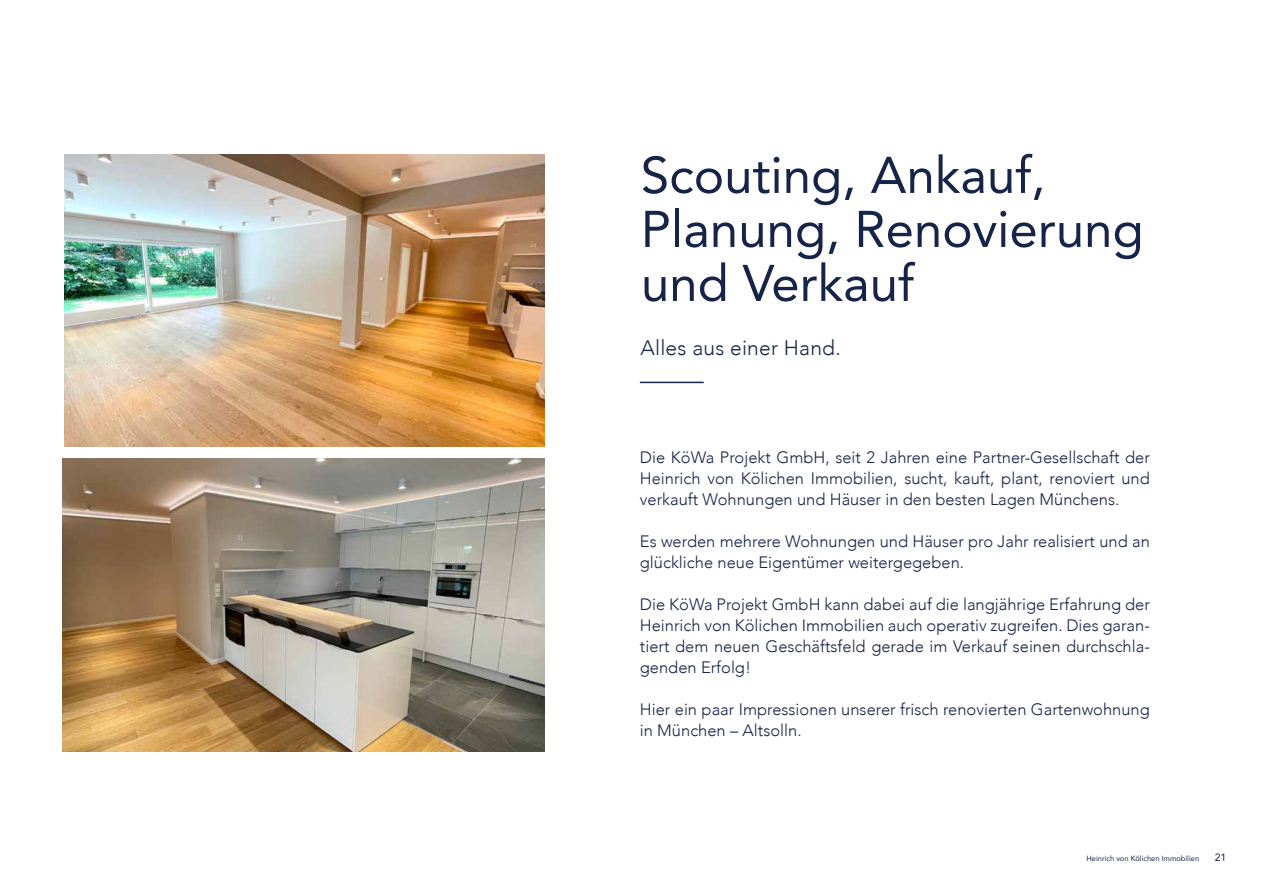
<style>
.page{position:relative;width:1263px;height:893px;background:#fff}
.page>*{position:absolute;margin:0;border:0;box-sizing:border-box;transform-origin:0 0}
.t1{font:51px/54px "Avenir";color:#172449}
.t2{font:300 21px "Avenir";letter-spacing:.01em;color:#172449}
.t3{font:300 16.5px/21px "Avenir";color:#172449;text-align:justify}
.t4{font:10.5px "Avenir";color:#172449}
.t5{font:7.5px "Avenir";color:#172449}
</style>
<div class="page">
<img style="left:65px;top:154px;width:479px;height:293px">
<img style="left:63px;top:459px;width:481px;height:292px">
<hr style="left:640px;top:382px;width:64px;height:1px;background:#172449">
<h1 class="t1" style="left:641px;top:147px;width:504px">Scouting, Ankauf,<br>Planung, Renovierung und Verkauf</h1>
<p class="t2" style="left:640px;top:336px;width:202px">Alles aus einer Hand.</p>
<p class="t3" style="left:640px;top:447px;width:511px">Die KöWa Projekt GmbH, seit 2 Jahren eine Partner-Gesellschaft der Heinrich von Kölichen Immobilien, sucht, kauft, plant, renoviert und verkauft Wohnungen und Häuser in den besten Lagen Münchens.</p>
<p class="t3" style="left:640px;top:531px;width:511px">Es werden mehrere Wohnungen und Häuser pro Jahr realisiert und an glückliche neue Eigentümer weitergegeben.</p>
<p class="t3" style="left:640px;top:594px;width:511px">Die KöWa Projekt GmbH kann dabei auf die langjährige Erfahrung der Heinrich von Kölichen Immobilien auch operativ zugreifen. Dies garan&shy;tiert dem neuen Geschäftsfeld gerade im Verkauf seinen durchschla&shy;genden Erfolg!</p>
<p class="t3" style="left:640px;top:699px;width:511px">Hier ein paar Impressionen unserer frisch renovierten Gartenwohnung in München – Altsolln.</p>
<p class="t5" style="left:1086px;top:852px;width:114px">Heinrich von Kölichen Immobilien</p>
<p class="t4" style="left:1215px;top:849px;width:13px">21</p>
</div>
